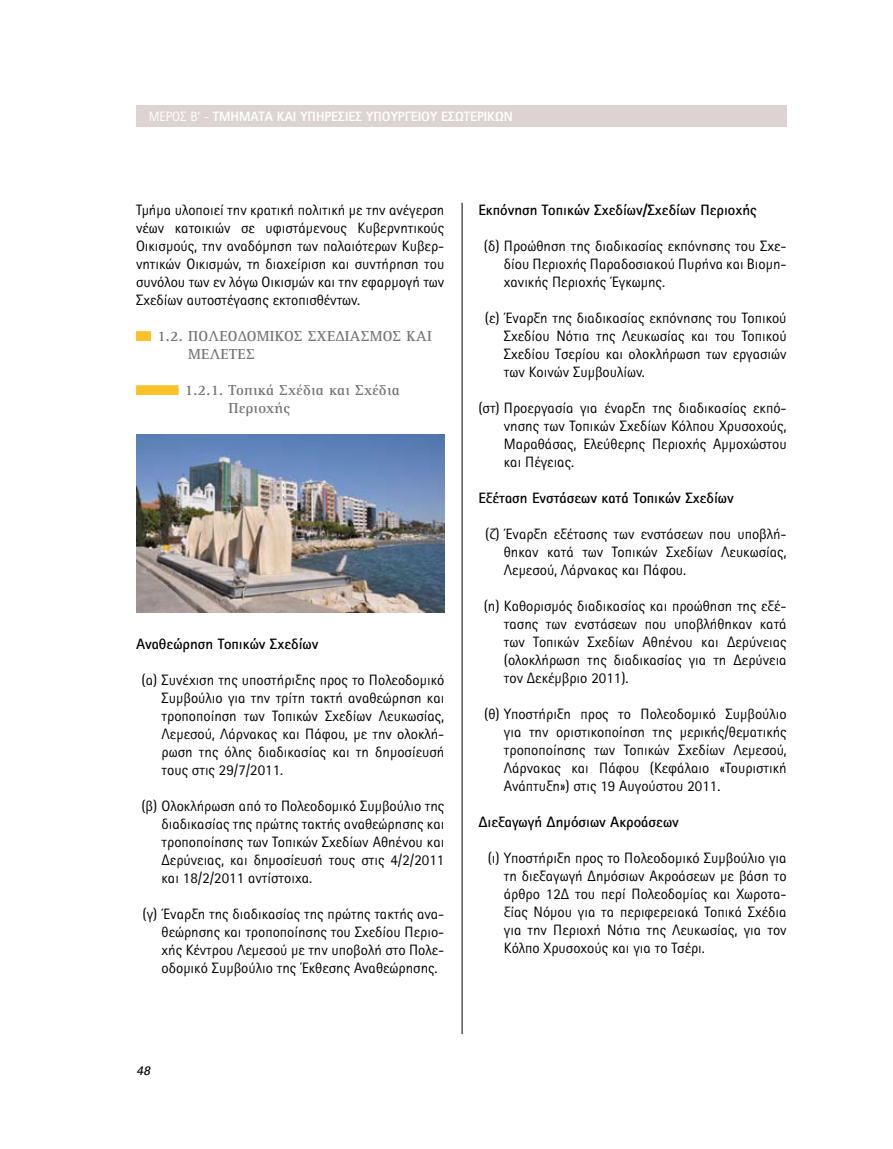
<style>
.page{position:relative;width:893px;height:1149px;background:#fff}
.page>*{position:absolute;margin:0;border:0;box-sizing:border-box;transform-origin:0 0}
.t1{font:15px/18px "Rotis Sans Hel";color:#000;text-align:justify}
.t2{font:700 15px "Rotis Sans Hel";color:#000}
.t3{font:700 15px/18px "Rotis Serif Hel";letter-spacing:.02em;color:#747378}
.t4{font:800 13.5px "Rotis Sans Hel";color:#fff}
.t5{font:italic 700 13.5px "Rotis Sans Hel";color:#000}
.s1{font-weight:400}
</style>
<div class="page">
<div style="left:136px;top:105px;width:651px;height:21px;background:#ded3d3"></div>
<hr style="left:462px;top:203px;width:1px;height:830px;background:#000">
<div style="left:136px;top:331px;width:15px;height:10px;background:#fac228"></div>
<div style="left:136px;top:385px;width:43px;height:10px;background:#fac228"></div>
<img style="left:136px;top:434px;width:308px;height:178px">
<p class="t4" style="left:149px;top:109px;width:365px"><span class="s1">ΜEΡΟΣ Β’ -</span> ΤΜΗΜΑΤΑ ΚΑΙ ΥΠΗΡΕΣΙΕΣ ΥΠΟΥΡΓΕΙΟΥ ΕΣΩΤΕΡΙΚΩΝ</p>
<p class="t1" style="left:136px;top:201px;width:310px">Τμήμα υλοποιεί την κρατική πολιτική με την ανέγερση νέων κατοικιών σε υφιστάμενους Κυβερνητικούς Οικισμούς, την αναδόμηση των παλαιότερων Κυβερ&shy;νητικών Οικισμών, τη διαχείριση και συντήρηση του συνόλου των εν λόγω Οικισμών και την εφαρμογή των Σχεδίων αυτοστέγασης εκτοπισθέντων.</p>
<p class="t3" style="left:188px;top:327px;width:245px;text-indent:-31px">1.2. ΠΟΛΕΟΔΟΜΙΚΟΣ ΣΧΕΔΙΑΣΜΟΣ ΚΑΙ<br>ΜΕΛΕΤΕΣ</p>
<p class="t3" style="left:229px;top:381px;width:173px;text-indent:-44px">1.2.1. Τοπικά Σχέδια και Σχέδια<br>Περιοχής</p>
<p class="t2" style="left:136px;top:634px;width:184px">Αναθεώρηση Τοπικών Σχεδίων</p>
<p class="t1" style="left:162px;top:670px;width:284px;text-indent:-20px">(α) Συνέχιση της υποστήριξης προς το Πολεοδομικό Συμβούλιο για την τρίτη τακτή αναθεώρηση και τροποποίηση των Τοπικών Σχεδίων Λευκωσίας, Λεμεσού, Λάρνακας και Πάφου, με την ολοκλή&shy;ρωση της όλης διαδικασίας και τη δημοσίευσή τους στις 29/7/2011.</p>
<p class="t1" style="left:162px;top:796px;width:284px;text-indent:-20px">(β) Ολοκλήρωση από το Πολεοδομικό Συμβούλιο της διαδικασίας της πρώτης τακτής αναθεώρησης και τροποποίησης των Τοπικών Σχεδίων Αθηένου και Δερύνειας, και δημοσίευσή τους στις 4/2/2011 και 18/2/2011 αντίστοιχα.</p>
<p class="t1" style="left:162px;top:904px;width:284px;text-indent:-19px">(γ) Έναρξη της διαδικασίας της πρώτης τακτής ανα&shy;θεώρησης και τροποποίησης του Σχεδίου Περιο&shy;χής Κέντρου Λεμεσού με την υποβολή στο Πολε&shy;οδομικό Συμβούλιο της Έκθεσης Αναθεώρησης.</p>
<p class="t2" style="left:478px;top:201px;width:280px">Εκπόνηση Τοπικών Σχεδίων/Σχεδίων Περιοχής</p>
<p class="t1" style="left:504px;top:237px;width:284px;text-indent:-20px">(δ) Προώθηση της διαδικασίας εκπόνησης του Σχε&shy;δίου Περιοχής Παραδοσιακού Πυρήνα και Βιομη&shy;χανικής Περιοχής Έγκωμης.</p>
<p class="t1" style="left:504px;top:309px;width:284px;text-indent:-19px">(ε) Έναρξη της διαδικασίας εκπόνησης του Τοπικού Σχεδίου Νότια της Λευκωσίας και του Τοπικού Σχεδίου Τσερίου και ολοκλήρωση των εργασιών των Κοινών Συμβουλίων.</p>
<p class="t1" style="left:504px;top:399px;width:284px;text-indent:-26px">(στ) Προεργασία για έναρξη της διαδικασίας εκπό&shy;νησης των Τοπικών Σχεδίων Κόλπου Χρυσοχούς, Μαραθάσας, Ελεύθερης Περιοχής Αμμοχώστου και Πέγειας.</p>
<p class="t2" style="left:478px;top:489px;width:257px">Εξέταση Ενστάσεων κατά Τοπικών Σχεδίων</p>
<p class="t1" style="left:504px;top:525px;width:284px;text-indent:-19px">(ζ) Έναρξη εξέτασης των ενστάσεων που υποβλή&shy;θηκαν κατά των Τοπικών Σχεδίων Λευκωσίας, Λεμεσού, Λάρνακας και Πάφου.</p>
<p class="t1" style="left:504px;top:597px;width:284px;text-indent:-20px">(η) Καθορισμός διαδικασίας και προώθηση της εξέ&shy;τασης των ενστάσεων που υποβλήθηκαν κατά των Τοπικών Σχεδίων Αθηένου και Δερύνειας (ολοκλήρωση της διαδικασίας για τη Δερύνεια τον Δεκέμβριο 2011).</p>
<p class="t1" style="left:504px;top:705px;width:284px;text-indent:-20px">(θ) Υποστήριξη προς το Πολεοδομικό Συμβούλιο για την οριστικοποίηση της μερικής/θεματικής τροποποίησης των Τοπικών Σχεδίων Λεμεσού, Λάρνακας και Πάφου (Κεφάλαιο «Τουριστική Ανάπτυξη») στις 19 Αυγούστου 2011.</p>
<p class="t2" style="left:478px;top:813px;width:202px">Διεξαγωγή Δημόσιων Ακροάσεων</p>
<p class="t1" style="left:504px;top:849px;width:284px;text-indent:-16px">(ι) Υποστήριξη προς το Πολεοδομικό Συμβούλιο για τη διεξαγωγή Δημόσιων Ακροάσεων με βάση το άρθρο 12Δ του περί Πολεοδομίας και Χωροτα&shy;ξίας Νόμου για τα περιφερειακά Τοπικά Σχέδια για την Περιοχή Νότια της Λευκωσίας, για τον Κόλπο Χρυσοχούς και για το Τσέρι.</p>
<p class="t5" style="left:136px;top:1061px;width:15px">48</p>
</div>
